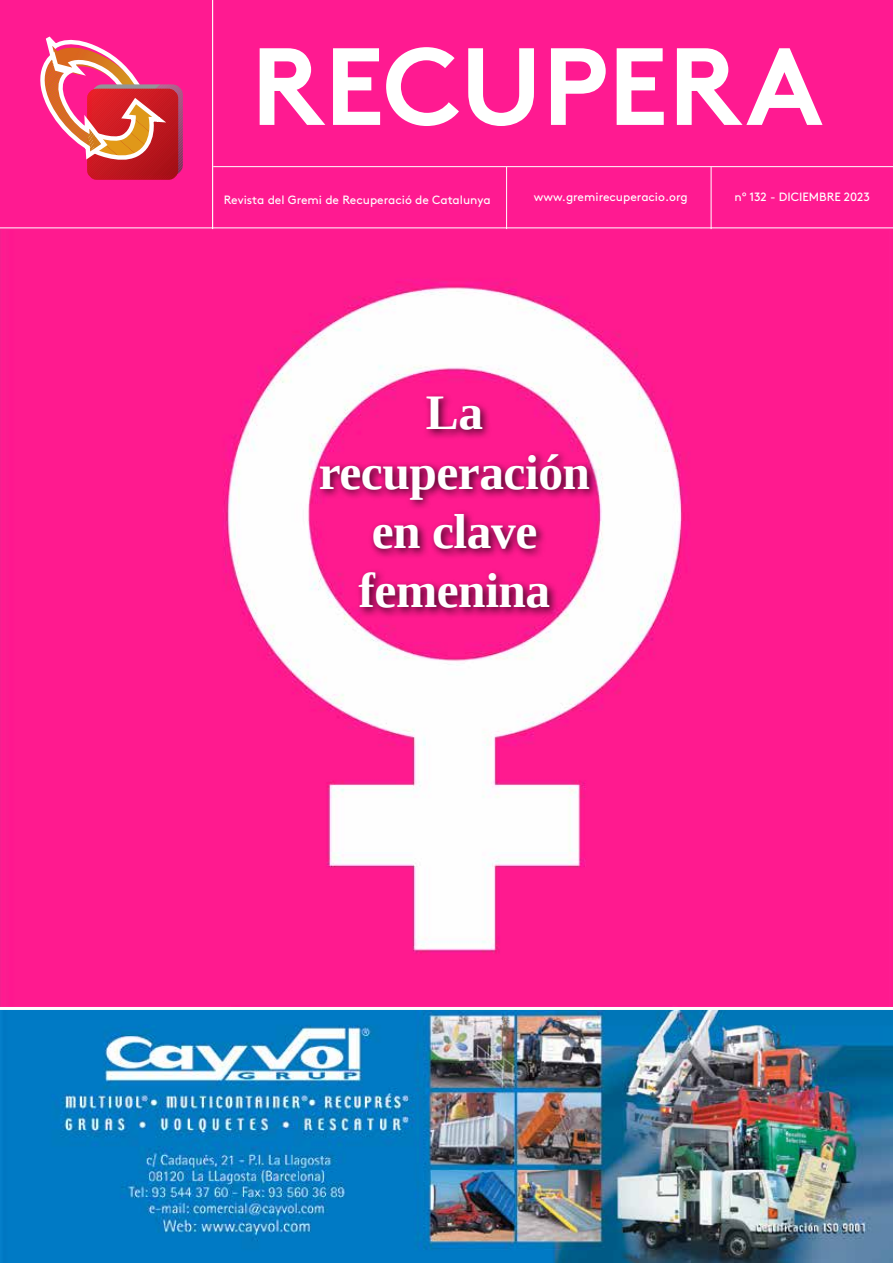
<style>
.page{position:relative;width:893px;height:1263px;background:#fff}
.page>*{position:absolute;margin:0;border:0;box-sizing:border-box;transform-origin:0 0}
.t1{font:700 109.5px "Brown Std";color:#fff}
.t2{font:700 49.5px/59.4px "Liberation Serif";letter-spacing:-.01em;color:#fff;text-align:center}
.t3{font:12px "Brown Std";color:#fff}
</style>
<div class="page">
<img style="left:0;top:229px;width:893px;height:776px">
<div style="left:0;top:0;width:893px;height:229px;background:#ff1a91"></div>
<svg style="left:32px;top:36px;width:151px;height:302px"></svg>
<img style="left:0;top:1005px;width:893px;height:258px">
<hr style="left:212px;top:0;width:1px;height:229px;background:#fff">
<hr style="left:506px;top:167px;width:1px;height:62px;background:#fff">
<hr style="left:711px;top:167px;width:1px;height:62px;background:#fff">
<hr style="left:213px;top:166px;width:680px;height:1px;background:#fff">
<hr style="left:0;top:227px;width:893px;height:1px;background:#fff">
<div style="left:316px;top:392px;width:284px;height:227px;background:#000;opacity:.75"></div>
<h1 class="t1" style="left:251px;top:20px;width:573px">RECUPERA</h1>
<p class="t3" style="left:224px;top:193px;width:268px">Revista del Gremi de Recuperació de Catalunya</p>
<p class="t3" style="left:534px;top:190px;width:156px">www.gremirecuperacio.org</p>
<p class="t3" style="left:734px;top:190px;width:137px">nº 132 - DICIEMBRE 2023</p>
<h2 class="t2" style="left:319px;top:382px;width:273px">La recuperación en clave femenina</h2>
</div>
